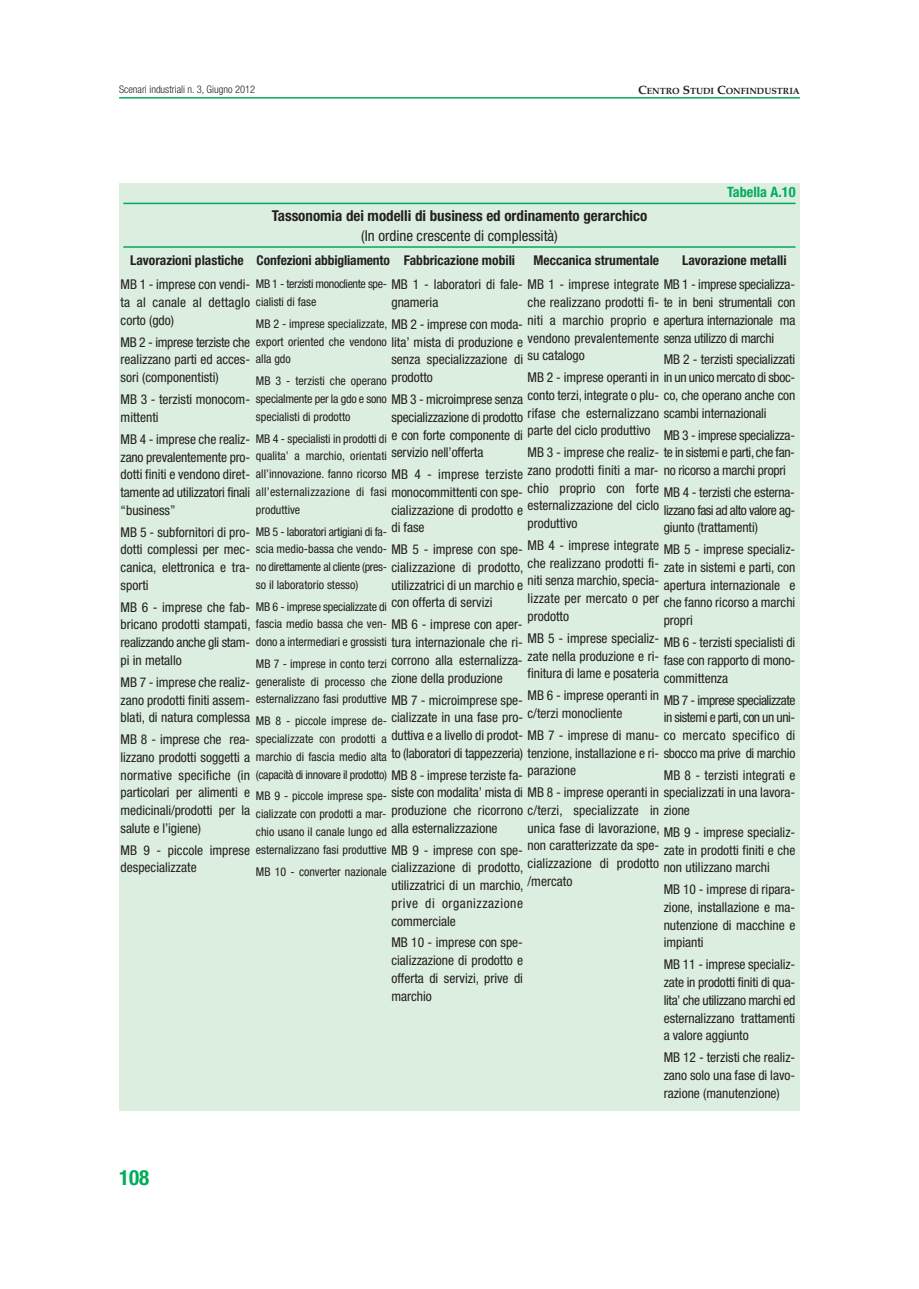
<style>
.page{position:relative;width:919px;height:1289px;background:#fff}
.page>*{position:absolute;margin:0;border:0;box-sizing:border-box;transform-origin:0 0}
.t1{font:700 condensed 21px "Helvetica Neue";color:#00ac5a}
.t2{font:700 condensed 15px "Helvetica Neue";color:#231f20}
.t3{font:condensed 15px "Helvetica Neue";color:#231f20}
.t4{font:700 condensed 14.25px "Helvetica Neue";color:#00ac5a}
.t5{font:condensed 13.5px/17.7px "Helvetica Neue";color:#231f20;text-align:justify}
.t6{font:700 condensed 13.5px "Helvetica Neue";color:#231f20}
.t7{font:condensed 13.5px/17.7px "Helvetica Neue";letter-spacing:-.035em;color:#231f20}
.t8{font:condensed 13.5px "Helvetica Neue";letter-spacing:-.02em;color:#231f20}
.t9{font:condensed 12px/17.7px "Helvetica Neue";color:#231f20;text-align:justify}
.t10{font:condensed 12px/17.7px "Helvetica Neue";letter-spacing:-.03em;color:#231f20}
.t11{font:300 condensed 10.5px "Helvetica Neue";color:#231f20}
.t12{font:700 9px "Palatino";color:#231f20}
.s1{font-size:12px}
</style>
<div class="page">
<hr style="left:119px;top:97px;width:680px;height:2px;background:#00ac5a">
<div style="left:119px;top:183px;width:680px;height:927px;background:#dceee0"></div>
<hr style="left:123px;top:203px;width:672px;height:1px;background:#00ac5a">
<hr style="left:123px;top:246px;width:672px;height:2px;background:#00ac5a">
<p class="t11" style="left:119px;top:85px;width:138px">Scenari industriali n. 3, Giugno 2012</p>
<p class="t12" style="left:638px;top:86px;width:163px"><span class="s1">C</span>ENTRO <span class="s1">S</span>TUDI <span class="s1">C</span>ONFINDUSTRIA</p>
<p class="t4" style="left:727px;top:187px;width:70px">Tabella A.10</p>
<p class="t2" style="left:272px;top:210px;width:377px">Tassonomia dei modelli di business ed ordinamento gerarchico</p>
<p class="t3" style="left:361px;top:230px;width:198px">(In ordine crescente di complessità)</p>
<p class="t6" style="left:130px;top:255px;width:386px">Lavorazioni plastiche Confezioni abbigliamento Fabbricazione mobili</p>
<p class="t6" style="left:533px;top:255px;width:127px">Meccanica strumentale</p>
<p class="t6" style="left:682px;top:255px;width:106px">Lavorazione metalli</p>
<p class="t5" style="left:121px;top:277px;width:131px">MB 1 - imprese con vendi&shy;ta al canale al dettaglo corto (gdo)</p>
<p class="t5" style="left:121px;top:334px;width:131px">MB 2 - imprese terziste che realizzano parti ed acces&shy;sori (componentisti)</p>
<p class="t5" style="left:121px;top:392px;width:131px">MB 3 - terzisti monocom&shy;mittenti</p>
<p class="t5" style="left:121px;top:431px;width:131px">MB 4 - imprese che realiz&shy;zano prevalentemente pro&shy;dotti finiti e vendono diret&shy;tamente ad utilizzatori finali “business”</p>
<p class="t5" style="left:121px;top:524px;width:131px">MB 5 - subfornitori di pro&shy;dotti complessi per mec&shy;canica, elettronica e tra&shy;sporti</p>
<p class="t5" style="left:121px;top:599px;width:131px">MB 6 - imprese che fab&shy;bricano prodotti stampati, realizzando anche gli stam&shy;pi in metallo</p>
<p class="t5" style="left:121px;top:674px;width:131px">MB 7 - imprese che realiz&shy;zano prodotti finiti assem&shy;blati, di natura complessa</p>
<p class="t5" style="left:121px;top:731px;width:131px">MB 8 - imprese che rea&shy;lizzano prodotti soggetti a normative specifiche (in particolari per alimenti e medicinali/prodotti per la salute e l’igiene)</p>
<p class="t5" style="left:121px;top:842px;width:131px">MB 9 - piccole imprese despecializzate</p>
<p class="t5" style="left:391px;top:277px;width:405px">MB 1 - laboratori di fale- MB 1 - imprese integrate MB 1 - imprese specializza&shy;gnameria</p>
<p class="t5" style="left:391px;top:316px;width:133px">MB 2 - imprese con moda&shy;lita’ mista di produzione e senza specializzazione di prodotto</p>
<p class="t5" style="left:391px;top:392px;width:133px">MB 3 - microimprese senza specializzazione di prodotto e con forte componente di servizio nell’offerta</p>
<p class="t5" style="left:391px;top:467px;width:133px">MB 4 - imprese terziste monocommittenti con spe&shy;cializzazione di prodotto e di fase</p>
<p class="t5" style="left:391px;top:542px;width:134px">MB 5 - imprese con spe&shy;cializzazione di prodotto, utilizzatrici di un marchio e con offerta di servizi</p>
<p class="t5" style="left:391px;top:617px;width:133px">MB 6 - imprese con aper&shy;tura internazionale che ri&shy;corrono alla esternalizza&shy;zione della produzione</p>
<p class="t5" style="left:391px;top:692px;width:405px;text-align:left">MB 7 - microimprese spe-<br>cializzate in una fase pro-<br>duttiva e a livello di prodot- MB 7 - imprese di manu- co mercato specifico di to (laboratori di tappezzeria) tenzione, installazione e ri- sbocco ma prive di marchio</p>
<p class="t5" style="left:391px;top:767px;width:405px;text-align:left">MB 8 - imprese terziste fa-<br>siste con modalita’ mista di MB 8 - imprese operanti in specializzati in una lavora&shy;produzione che ricorrono c/terzi, specializzate in zione<br>alla esternalizzazione</p>
<p class="t5" style="left:391px;top:842px;width:134px">MB 9 - imprese con spe&shy;cializzazione di prodotto, utilizzatrici di un marchio, prive di organizzazione commerciale</p>
<p class="t5" style="left:391px;top:935px;width:133px">MB 10 - imprese con spe&shy;cializzazione di prodotto e offerta di servizi, prive di marchio</p>
<p class="t10" style="left:256px;top:276px;width:132px">MB 1 - terzisti monocliente spe&shy;cialisti di fase</p>
<p class="t9" style="left:256px;top:316px;width:133px">MB 2 - imprese specializzate, export oriented che vendono alla gdo</p>
<p class="t9" style="left:256px;top:373px;width:132px">MB 3 - terzisti che operano specialmente per la gdo e sono specialisti di prodotto</p>
<p class="t9" style="left:256px;top:431px;width:132px">MB 4 - specialisti in prodotti di qualita’ a marchio, orientati all’innovazione. fanno ricorso all’esternalizzazione di fasi produttive</p>
<p class="t9" style="left:256px;top:523px;width:132px">MB 5 - laboratori artigiani di fa&shy;scia medio-bassa che vendo&shy;no direttamente al cliente (pres&shy;so il laboratorio stesso)</p>
<p class="t9" style="left:256px;top:598px;width:132px">MB 6 - imprese specializzate di fascia medio bassa che ven&shy;dono a intermediari e grossisti</p>
<p class="t9" style="left:256px;top:656px;width:132px">MB 7 - imprese in conto terzi generaliste di processo che esternalizzano fasi produttive</p>
<p class="t9" style="left:256px;top:713px;width:132px">MB 8 - piccole imprese de&shy;specializzate con prodotti a marchio di fascia medio alta (capacità di innovare il prodotto)</p>
<p class="t9" style="left:256px;top:788px;width:132px">MB 9 - piccole imprese spe&shy;cializzate con prodotti a mar&shy;chio usano il canale lungo ed esternalizzano fasi produttive</p>
<p class="t9" style="left:256px;top:863px;width:132px">MB 10 - converter nazionale</p>
<p class="t5" style="left:527px;top:295px;width:269px;text-align:left">che realizzano prodotti fi- te in beni strumentali con niti a marchio proprio e apertura internazionale ma vendono prevalentemente senza utilizzo di marchi<br>su catalogo</p>
<p class="t5" style="left:527px;top:370px;width:269px;text-align:left">MB 2 - imprese operanti in in un unico mercato di sboc&shy;conto terzi, integrate o plu- co, che operano anche con rifase che esternalizzano scambi internazionali parte del ciclo produttivo</p>
<p class="t5" style="left:527px;top:445px;width:269px;text-align:left">MB 3 - imprese che realiz- te in sistemi e parti, che fan&shy;zano prodotti finiti a mar- no ricorso a marchi propri chio proprio con forte<br>esternalizzazione del ciclo<br>produttivo</p>
<p class="t5" style="left:527px;top:537px;width:133px">MB 4 - imprese integrate che realizzano prodotti fi&shy;niti senza marchio, specia&shy;lizzate per mercato o per prodotto</p>
<p class="t5" style="left:527px;top:630px;width:133px">MB 5 - imprese specializ&shy;zate nella produzione e ri&shy;finitura di lame e posateria</p>
<p class="t5" style="left:527px;top:687px;width:133px">MB 6 - imprese operanti in c/terzi monocliente</p>
<p class="t5" style="left:663px;top:352px;width:133px">MB 2 - terzisti specializzati</p>
<p class="t8" style="left:663px;top:430px;width:133px">MB 3 - imprese specializza-</p>
<p class="t5" style="left:663px;top:484px;width:133px">MB 4 - terzisti che esterna&shy;lizzano fasi ad alto valore ag&shy;giunto (trattamenti)</p>
<p class="t5" style="left:663px;top:542px;width:133px">MB 5 - imprese specializ&shy;zate in sistemi e parti, con apertura internazionale e che fanno ricorso a marchi propri</p>
<p class="t5" style="left:663px;top:634px;width:133px">MB 6 - terzisti specialisti di fase con rapporto di mono&shy;committenza</p>
<p class="t7" style="left:663px;top:692px;width:133px">MB 7 - imprese specializzate in sistemi e parti, con un uni-</p>
<p class="t5" style="left:527px;top:763px;width:50px">parazione</p>
<p class="t5" style="left:663px;top:767px;width:133px">MB 8 - terzisti integrati e</p>
<p class="t5" style="left:527px;top:820px;width:134px">unica fase di lavorazione, non caratterizzate da spe&shy;cializzazione di prodotto /mercato</p>
<p class="t5" style="left:663px;top:824px;width:133px">MB 9 - imprese specializ&shy;zate in prodotti finiti e che non utilizzano marchi</p>
<p class="t5" style="left:663px;top:881px;width:133px">MB 10 - imprese di ripara&shy;zione, installazione e ma&shy;nutenzione di macchine e impianti</p>
<p class="t5" style="left:663px;top:957px;width:133px">MB 11 - imprese specializ&shy;zate in prodotti finiti di qua&shy;lita’ che utilizzano marchi ed esternalizzano trattamenti a valore aggiunto</p>
<p class="t5" style="left:663px;top:1049px;width:133px">MB 12 - terzisti che realiz&shy;zano solo una fase di lavo&shy;razione (manutenzione)</p>
<h1 class="t1" style="left:119px;top:1169px;width:32px">108</h1>
</div>
